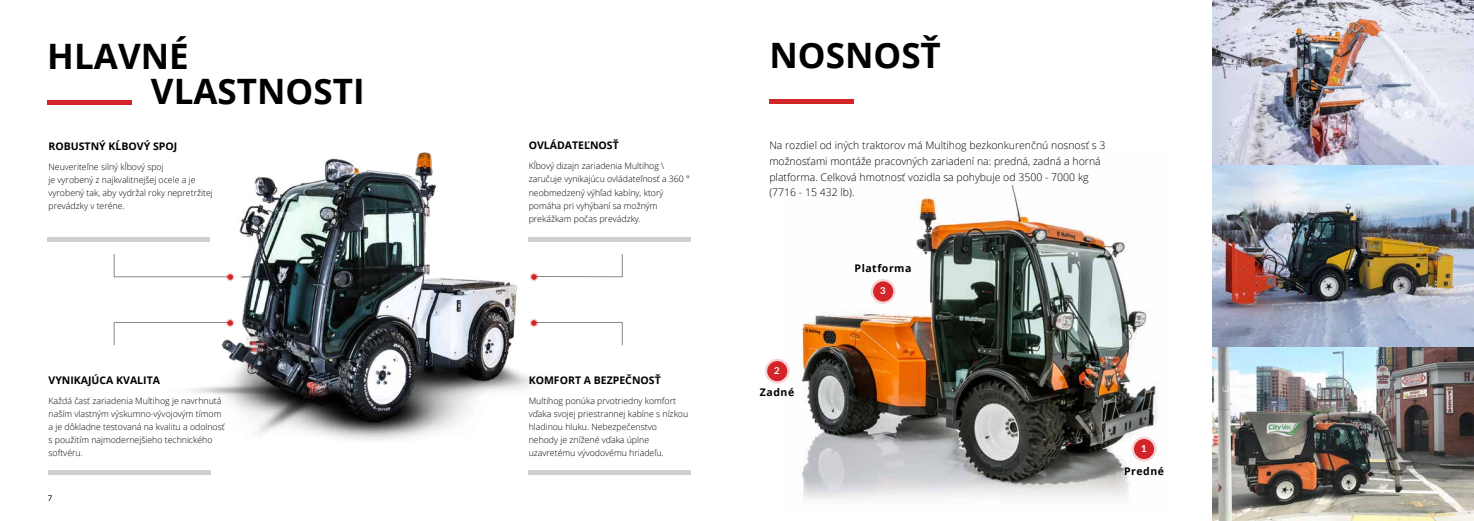
<style>
.page{position:relative;width:1474px;height:521px;background:#fff}
.page>*{position:absolute;margin:0;border:0;box-sizing:border-box;transform-origin:0 0}
.t1{font:700 35px/35px "Open Sans";color:#000}
.t2{font:300 10.5px/15.8px "Open Sans";color:#000}
.t3{font:700 10.5px "Open Sans";color:#000101}
.t4{font:700 10.5px "Open Sans";letter-spacing:.05em;color:#000}
.t5{font:700 9.62px "Lato";color:#fff}
.t6{font:300 8.75px/13.1px "Open Sans";color:#000}
.t7{font:7.88px "Lato";color:#000}
</style>
<div class="page">
<img style="left:1212px;top:0;width:261px;height:521px">
<img style="left:784px;top:184px;width:374px;height:315px">
<img style="left:190px;top:152px;width:347px;height:288px">
<div style="left:769px;top:99px;width:84px;height:5px;background:#d3242a"></div>
<div style="left:47px;top:100px;width:85px;height:5px;background:#d3242a"></div>
<svg style="left:1131px;top:437px;width:25px;height:24px"></svg>
<svg style="left:765px;top:359px;width:24px;height:24px"></svg>
<svg style="left:870px;top:279px;width:25px;height:25px"></svg>
<div style="left:1133px;top:439px;width:21px;height:20px;background:#d3242a;border-radius:50%"></div>
<div style="left:767px;top:361px;width:20px;height:20px;background:#d3242a;border-radius:50%"></div>
<div style="left:873px;top:281px;width:20px;height:20px;background:#d3242a;border-radius:50%"></div>
<div style="left:47px;top:237px;width:162px;height:5px;background:#cdd1d3"></div>
<div style="left:49px;top:470px;width:162px;height:5px;background:#cdd1d3"></div>
<div style="left:528px;top:237px;width:163px;height:5px;background:#cdd1d3"></div>
<div style="left:528px;top:470px;width:163px;height:5px;background:#cdd1d3"></div>
<div style="left:226px;top:273px;width:9px;height:8px;background:#f6d4d5;border-radius:50%"></div>
<svg style="left:113px;top:253px;width:120px;height:27px"></svg>
<div style="left:226px;top:319px;width:8px;height:8px;background:#f6d4d5;border-radius:50%"></div>
<svg style="left:113px;top:320px;width:120px;height:26px"></svg>
<svg style="left:529px;top:273px;width:9px;height:8px"></svg>
<svg style="left:531px;top:253px;width:92px;height:27px"></svg>
<svg style="left:529px;top:319px;width:9px;height:8px"></svg>
<svg style="left:531px;top:320px;width:92px;height:26px"></svg>
<h1 class="t1" style="left:151px;top:38px;width:215px;text-indent:-104px">HLAVNÉ<br>VLASTNOSTI</h1>
<p class="t3" style="left:49px;top:138px;width:130px">ROBUSTNÝ KĹBOVÝ SPOJ</p>
<p class="t6" style="left:49px;top:160px;width:166px">Neuveriteľne silný kĺbový spoj<br>je vyrobený z najkvalitnejšej ocele a je vyrobený tak, aby vydržal roky nepretržitej prevádzky v teréne.</p>
<p class="t3" style="left:49px;top:372px;width:113px">VYNIKAJÚCA KVALITA</p>
<p class="t6" style="left:49px;top:394px;width:178px">Každá časť zariadenia Multihog je navrhnutá naším vlastným výskumno-vývojovým tímom a je dôkladne testovaná na kvalitu a odolnosť s použitím najmodernejšieho technického softvéru.</p>
<p class="t7" style="left:48px;top:492px;width:6px">7</p>
<p class="t3" style="left:528px;top:138px;width:92px">OVLÁDATEĽNOSŤ</p>
<p class="t6" style="left:528px;top:159px;width:163px">Kĺbový dizajn zariadenia Multihog \ zaručuje vynikajúcu ovládateľnosť a 360 ° neobmedzený výhľad kabíny, ktorý pomáha pri vyhýbaní sa možným prekážkam počas prevádzky.</p>
<p class="t3" style="left:528px;top:372px;width:134px">KOMFORT A BEZPEČNOSŤ</p>
<p class="t6" style="left:528px;top:394px;width:161px">Multihog ponúka prvotriedny komfort vďaka svojej priestrannej kabíne s nízkou hladinou hluku. Nebezpečenstvo nehody je znížené vďaka úplne uzavretému vývodovému hriadeľu.</p>
<h1 class="t1" style="left:769px;top:37px;width:173px">NOSNOSŤ</h1>
<p class="t2" style="left:769px;top:137px;width:337px">Na rozdiel od iných traktorov má Multihog bezkonkurenčnú nosnosť s 3 možnosťami montáže pracovných zariadení na: predná, zadná a horná platforma. Celková hmotnosť vozidla sa pohybuje od 3500 - 7000 kg (7716 - 15 432 lb).</p>
<p class="t4" style="left:854px;top:261px;width:58px">Platforma</p>
<p class="t5" style="left:880px;top:284px;width:7px">3</p>
<p class="t5" style="left:774px;top:363px;width:7px">2</p>
<p class="t4" style="left:760px;top:385px;width:36px">Zadné</p>
<p class="t5" style="left:1141px;top:441px;width:7px">1</p>
<p class="t4" style="left:1124px;top:464px;width:41px">Predné</p>
</div>
